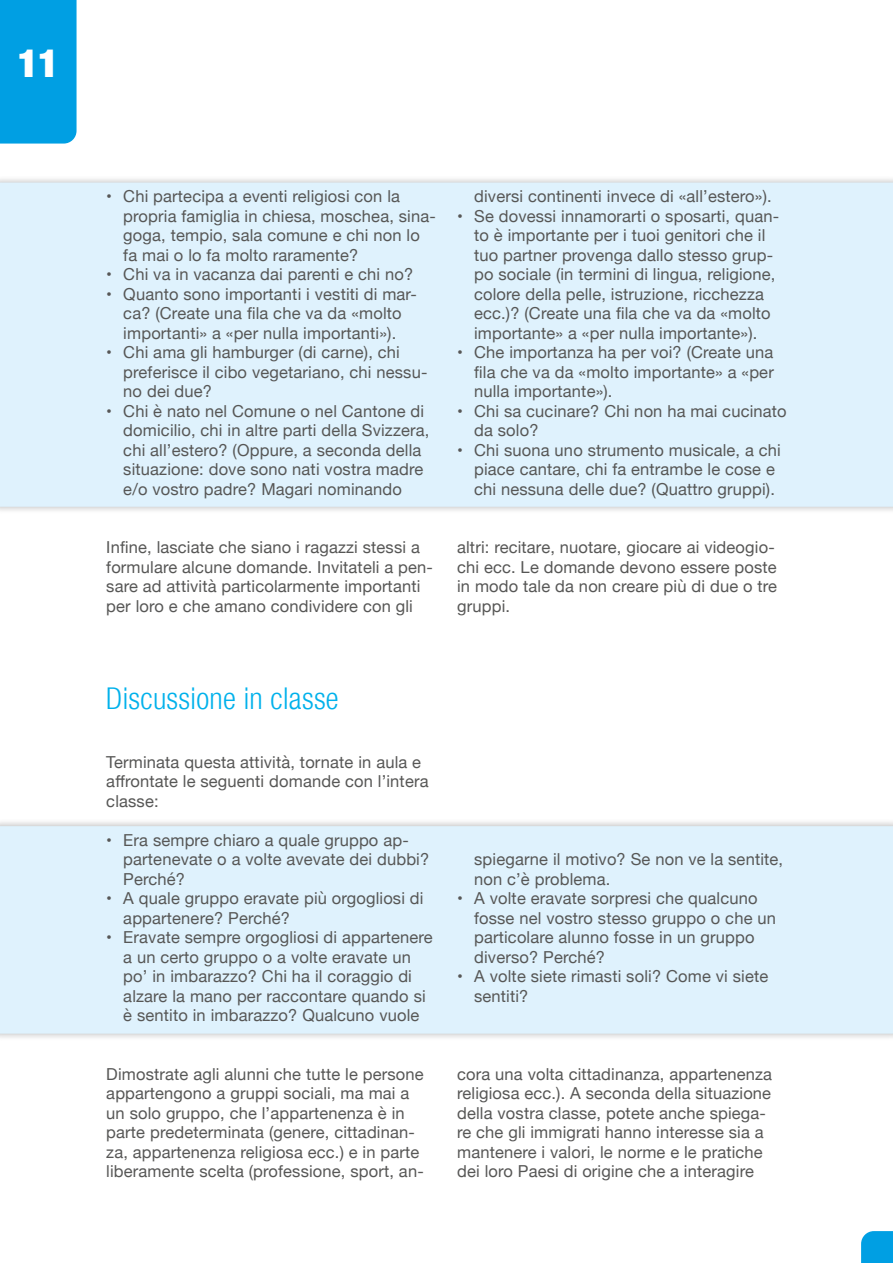
<style>
.page{position:relative;width:893px;height:1263px;background:#fff}
.page>*{position:absolute;margin:0;border:0;box-sizing:border-box;transform-origin:0 0}
.t1{font:900 expanded 39px "Helvetica Neue";color:#fff}
.t2{font:300 condensed 30px "Helvetica Neue";letter-spacing:.01em;color:#00b1eb}
.t3{font:16.5px/19.5px "Helvetica Neue";letter-spacing:.01em;color:#575756}
</style>
<div class="page">
<div style="left:0;top:0;width:77px;height:144px;background:#009fe3"></div>
<svg style="left:861px;top:1231px;width:32px;height:32px"></svg>
<div style="left:0;top:175px;width:893px;height:339px;background:#000;opacity:.3"></div>
<div style="left:0;top:183px;width:893px;height:324px;background:#dff2fd"></div>
<div style="left:0;top:818px;width:893px;height:223px;background:#000;opacity:.3"></div>
<div style="left:0;top:826px;width:893px;height:208px;background:#dff2fd"></div>
<h1 class="t1" style="left:18px;top:44px;width:42px">11</h1>
<p class="t3" style="left:123px;top:187px;width:314px;text-indent:-17px">• Chi partecipa a eventi religiosi con la propria famiglia in chiesa, moschea, sina&shy;goga, tempio, sala comune e chi non lo fa mai o lo fa molto raramente?</p>
<p class="t3" style="left:106px;top:265px;width:308px">• Chi va in vacanza dai parenti e chi no?</p>
<p class="t3" style="left:106px;top:285px;width:312px;text-align:center">• Quanto sono importanti i vestiti di mar&shy;ca? (Create una fila che va da «molto importanti» a «per nulla importanti»).</p>
<p class="t3" style="left:123px;top:343px;width:306px;text-indent:-17px">• Chi ama gli hamburger (di carne), chi preferisce il cibo vegetariano, chi nessu&shy;no dei due?</p>
<p class="t3" style="left:123px;top:402px;width:308px;text-indent:-17px">• Chi è nato nel Comune o nel Cantone di domicilio, chi in altre parti della Svizzera, chi all’estero? (Oppure, a seconda della situazione: dove sono nati vostra madre e/o vostro padre? Magari nominando</p>
<p class="t3" style="left:106px;top:538px;width:328px">Infine, lasciate che siano i ragazzi stessi a formulare alcune domande. Invitateli a pen&shy;sare ad attività particolarmente importanti per loro e che amano condividere con gli</p>
<p class="t3" style="left:474px;top:187px;width:299px">diversi continenti invece di «all’estero»).</p>
<p class="t3" style="left:474px;top:207px;width:307px;text-indent:-17px">• Se dovessi innamorarti o sposarti, quan&shy;to è importante per i tuoi genitori che il tuo partner provenga dallo stesso grup&shy;po sociale (in termini di lingua, religione, colore della pelle, istruzione, ricchezza ecc.)? (Create una fila che va da «molto importante» a «per nulla importante»).</p>
<p class="t3" style="left:474px;top:343px;width:301px;text-align:justify;text-indent:-17px">• Che importanza ha per voi? (Create una fila che va da «molto importante» a «per nulla importante»).</p>
<p class="t3" style="left:474px;top:402px;width:314px;text-indent:-17px">• Chi sa cucinare? Chi non ha mai cucinato da solo?</p>
<p class="t3" style="left:474px;top:441px;width:308px;text-indent:-17px">• Chi suona uno strumento musicale, a chi piace cantare, chi fa entrambe le cose e chi nessuna delle due? (Quattro gruppi).</p>
<p class="t3" style="left:457px;top:538px;width:321px">altri: recitare, nuotare, giocare ai videogio&shy;chi ecc. Le domande devono essere poste in modo tale da non creare più di due o tre gruppi.</p>
<h2 class="t2" style="left:106px;top:686px;width:234px">Discussione in classe</h2>
<p class="t3" style="left:106px;top:753px;width:324px">Terminata questa attività, tornate in aula e affrontate le seguenti domande con l’intera classe:</p>
<p class="t3" style="left:123px;top:831px;width:307px;text-indent:-17px">• Era sempre chiaro a quale gruppo ap&shy;partenevate o a volte avevate dei dubbi?<br>Perché?</p>
<p class="t3" style="left:123px;top:889px;width:302px;text-indent:-17px">• A quale gruppo eravate più orgogliosi di appartenere? Perché?</p>
<p class="t3" style="left:123px;top:928px;width:311px;text-indent:-17px">• Eravate sempre orgogliosi di appartenere a un certo gruppo o a volte eravate un po’ in imbarazzo? Chi ha il coraggio di alzare la mano per raccontare quando si è sentito in imbarazzo? Qualcuno vuole</p>
<p class="t3" style="left:474px;top:850px;width:311px">spiegarne il motivo? Se non ve la sentite, non c’è problema.</p>
<p class="t3" style="left:474px;top:889px;width:303px;text-indent:-17px">• A volte eravate sorpresi che qualcuno fosse nel vostro stesso gruppo o che un particolare alunno fosse in un gruppo diverso? Perché?</p>
<p class="t3" style="left:474px;top:967px;width:296px;text-indent:-17px">• A volte siete rimasti soli? Come vi siete sentiti?</p>
<p class="t3" style="left:106px;top:1065px;width:319px">Dimostrate agli alunni che tutte le persone appartengono a gruppi sociali, ma mai a un solo gruppo, che l’appartenenza è in parte predeterminata (genere, cittadinan&shy;za, appartenenza religiosa ecc.) e in parte liberamente scelta (professione, sport, an-</p>
<p class="t3" style="left:457px;top:1065px;width:316px">cora una volta cittadinanza, appartenenza religiosa ecc.). A seconda della situazione della vostra classe, potete anche spiega&shy;re che gli immigrati hanno interesse sia a mantenere i valori, le norme e le pratiche dei loro Paesi di origine che a interagire</p>
</div>
